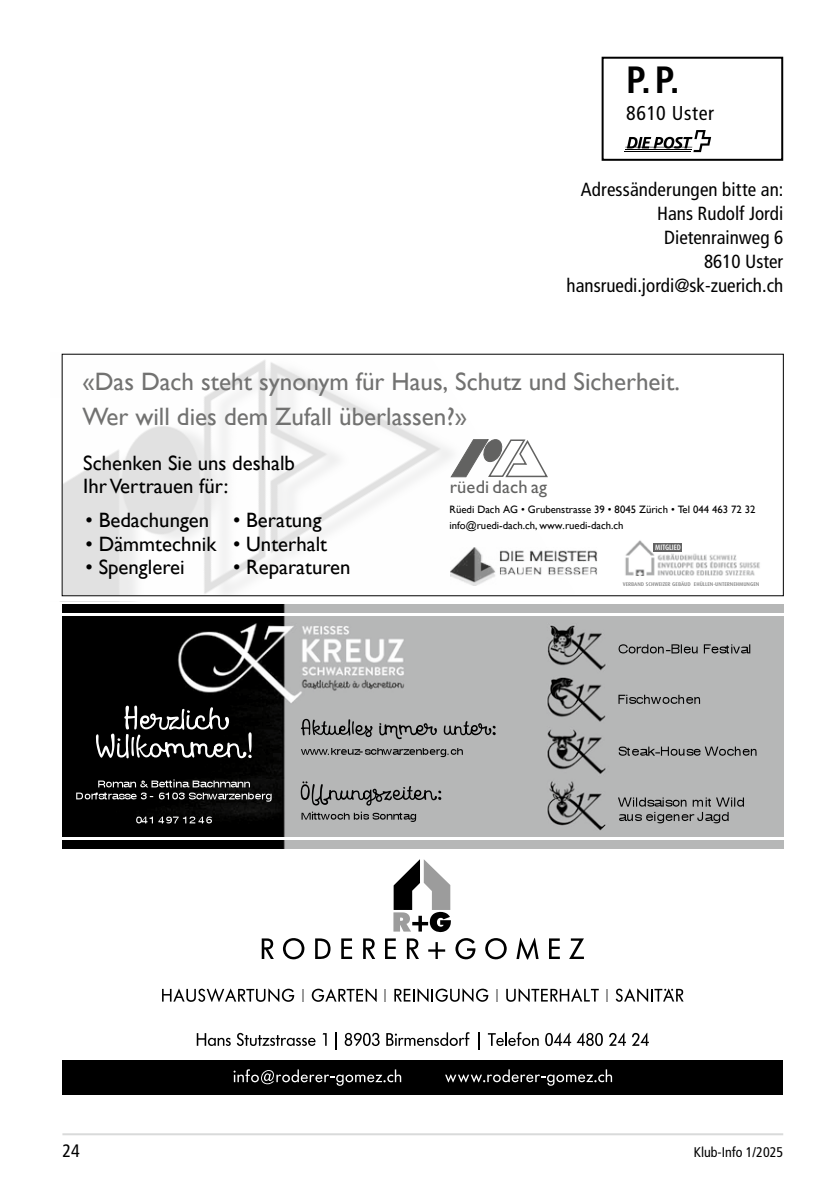
<style>
.page{position:relative;width:840px;height:1191px;background:#fff}
.page>*{position:absolute;margin:0;border:0;box-sizing:border-box;transform-origin:0 0}
.t1{font:700 condensed 38px "Frutiger LT Std";color:#000}
.t2{font:25.2px/35.2px "Gill Sans";color:#727271}
.t3{font:20.8px "Gill Sans";color:#000}
.t4{font:condensed 20px "Frutiger LT Std";letter-spacing:.03em;color:#000}
.t5{font:condensed 19px/24px "Frutiger LT Std";color:#000;text-align:right}
.t6{font:18.4px "Gill Sans";letter-spacing:.01em;color:#626261}
.t7{font:condensed 18px "Frutiger LT Std";color:#000}
.t8{font:condensed 14px "Frutiger LT Std";color:#000}
.t9{font:10.8px/16px "Gill Sans";color:#000}
.t10{font:500 7.8px "Dax";color:#fff}
.t11{font:500 5.4px "Dax";color:#868686;scale:1.16 1}
</style>
<div class="page">
<hr style="left:62px;top:1133px;width:720px;height:2px;background:#d9dada">
<div style="left:601px;top:57px;width:181px;height:104px;border:2px solid #000"></div>
<hr style="left:624px;top:151px;width:67px;height:1px;background:#000">
<svg style="left:625px;top:130px;width:85px;height:22px"></svg>
<hr style="left:624px;top:149px;width:67px;height:1px;background:#000">
<img style="left:62px;top:604px;width:720px;height:244px">
<img style="left:98px;top:780px;width:50px;height:7px">
<img style="left:618px;top:644px;width:72px;height:9px">
<img style="left:618px;top:694px;width:76px;height:10px">
<img style="left:618px;top:746px;width:69px;height:9px">
<img style="left:617px;top:797px;width:62px;height:9px">
<img style="left:62px;top:613px;width:720px;height:2px">
<img style="left:62px;top:837px;width:720px;height:2px">
<img style="left:124px;top:705px;width:96px;height:25px">
<img style="left:300px;top:781px;width:76px;height:24px">
<img style="left:301px;top:719px;width:65px;height:16px">
<img style="left:61px;top:353px;width:514px;height:241px">
<div style="left:51px;top:398px;width:12px;height:203px;background:#fff"></div>
<img style="left:625px;top:540px;width:135px;height:36px">
<div style="left:653px;top:542px;width:28px;height:9px;background:#636363"></div>
<svg style="left:450px;top:438px;width:99px;height:40px"></svg>
<img style="left:450px;top:547px;width:147px;height:39px">
<div style="left:62px;top:1060px;width:720px;height:34px;background:#000"></div>
<svg style="left:261px;top:938px;width:13px;height:21px"></svg>
<svg style="left:283px;top:938px;width:21px;height:21px"></svg>
<svg style="left:315px;top:938px;width:15px;height:21px"></svg>
<svg style="left:341px;top:938px;width:11px;height:21px"></svg>
<svg style="left:363px;top:938px;width:12px;height:21px"></svg>
<svg style="left:385px;top:938px;width:10px;height:21px"></svg>
<svg style="left:406px;top:938px;width:13px;height:21px"></svg>
<svg style="left:428px;top:942px;width:17px;height:17px"></svg>
<svg style="left:455px;top:938px;width:20px;height:21px"></svg>
<svg style="left:485px;top:938px;width:21px;height:21px"></svg>
<svg style="left:516px;top:938px;width:22px;height:21px"></svg>
<svg style="left:549px;top:938px;width:10px;height:21px"></svg>
<svg style="left:569px;top:938px;width:14px;height:21px"></svg>
<svg style="left:393px;top:859px;width:57px;height:73px"></svg>
<svg style="left:162px;top:988px;width:132px;height:14px"></svg>
<svg style="left:302px;top:989px;width:1px;height:12px"></svg>
<svg style="left:311px;top:988px;width:65px;height:14px"></svg>
<svg style="left:384px;top:989px;width:2px;height:12px"></svg>
<svg style="left:394px;top:988px;width:94px;height:13px"></svg>
<svg style="left:496px;top:989px;width:1px;height:12px"></svg>
<svg style="left:506px;top:988px;width:92px;height:13px"></svg>
<svg style="left:606px;top:989px;width:1px;height:12px"></svg>
<svg style="left:615px;top:988px;width:68px;height:13px"></svg>
<svg style="left:197px;top:1033px;width:33px;height:13px"></svg>
<svg style="left:236px;top:1032px;width:79px;height:14px"></svg>
<svg style="left:322px;top:1033px;width:4px;height:12px"></svg>
<svg style="left:335px;top:1032px;width:1px;height:18px"></svg>
<svg style="left:478px;top:1032px;width:1px;height:18px"></svg>
<svg style="left:344px;top:1032px;width:35px;height:14px"></svg>
<svg style="left:386px;top:1032px;width:83px;height:14px"></svg>
<svg style="left:487px;top:1032px;width:51px;height:14px"></svg>
<svg style="left:545px;top:1032px;width:57px;height:14px"></svg>
<svg style="left:609px;top:1032px;width:16px;height:13px"></svg>
<svg style="left:632px;top:1032px;width:16px;height:13px"></svg>
<svg style="left:233px;top:1069px;width:168px;height:16px"></svg>
<svg style="left:445px;top:1069px;width:166px;height:16px"></svg>
<h1 class="t1" style="left:626px;top:60px;width:55px">P. P.</h1>
<p class="t4" style="left:626px;top:102px;width:89px">8610 Uster</p>
<p class="t5" style="left:566px;top:178px;width:218px">Adressänderungen bitte an:<br>Hans Rudolf Jordi<br>Dietenrainweg 6<br>8610 Uster hansruedi.jordi@sk-zuerich.ch</p>
<p class="t2" style="left:82px;top:366px;width:598px">«Das Dach steht synonym für Haus, Schutz und Sicherheit.<br>Wer will dies dem Zufall überlassen?»</p>
<p class="t3" style="left:83px;top:455px;width:213px">Schenken Sie uns deshalb</p>
<p class="t3" style="left:83px;top:478px;width:146px">Ihr Vertrauen für:</p>
<p class="t3" style="left:86px;top:512px;width:237px">• Bedachungen • Beratung</p>
<p class="t3" style="left:86px;top:535px;width:243px">• Dämmtechnik • Unterhalt</p>
<p class="t3" style="left:86px;top:558px;width:100px">• Spenglerei</p>
<p class="t3" style="left:233px;top:558px;width:119px">• Reparaturen</p>
<p class="t6" style="left:449px;top:479px;width:99px">rüedi dach ag</p>
<p class="t9" style="left:449px;top:502px;width:307px">Rüedi Dach AG • Grubenstrasse 39 • 8045 Zürich • Tel 044 463 72 32 info@ruedi-dach.ch, www.ruedi-dach.ch</p>
<p class="t10" style="left:654px;top:542px;width:27px">MITGLIED</p>
<p class="t11" style="left:622px;top:581px;width:119px">VERBAND SCHWEIZER GEBÄUD EHÜLLEN-UNTERNEHMUNGEN</p>
<p class="t7" style="left:62px;top:1141px;width:19px">24</p>
<p class="t8" style="left:693px;top:1143px;width:91px">Klub-Info 1/2025</p>
</div>
